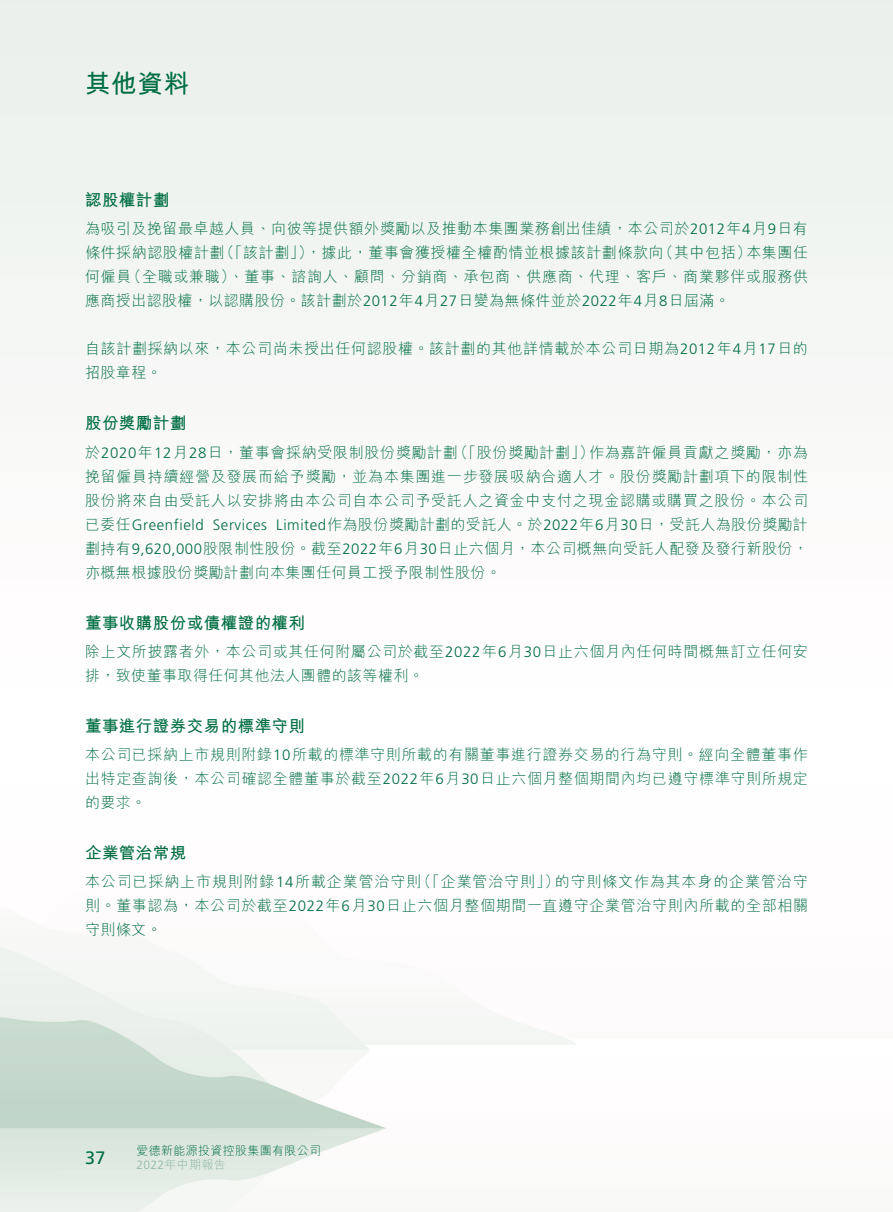
<style>
.page{position:relative;width:893px;height:1212px;background:#fff}
.page>*{position:absolute;margin:0;border:0;box-sizing:border-box;transform-origin:0 0}
.t1{font:700 25.5px "M Hei HK";color:#006e43}
.t2{font:18px "Frutiger LT Std";color:#006e43}
.t3{font:700 16.5px "M Hei HK";letter-spacing:.03em;color:#006e43}
.t4{font:300 15px/24px "M Hei HK";letter-spacing:.045em;color:#006e43}
.t5{font:300 15px "Frutiger LT Std";letter-spacing:.04em;color:#006e43}
.t6{font:300 12px "M Hei HK";letter-spacing:.03em;color:#006e43}
.t7{font:300 12px "M Hei HK";letter-spacing:.03em;color:#8cb59c}
.s1{font-family:"Frutiger LT Std"}
.s2{font-family:"M Hei HK"}
</style>
<div class="page">
<h1 class="t1" style="left:85px;top:65px;width:106px">其他資料</h1>
<p class="t3" style="left:85px;top:188px;width:86px">認股權計劃</p>
<p class="t4" style="left:85px;top:217px;width:724px;text-align:right">為吸引及挽留最卓越人員、向彼等提供額外獎勵以及推動本集團業務創出佳績，本公司於<span class="s1">2012</span>年<span class="s1">4</span>月<span class="s1">9</span>日有本集團任</p>
<p class="t4" style="left:220px;top:241px;width:95px">（「該計劃」）</p>
<p class="t4" style="left:659px;top:241px;width:94px">（其中包括）</p>
<p class="t4" style="left:306px;top:241px;width:359px">，據此，董事會獲授權全權酌情並根據該計劃條款向</p>
<p class="t4" style="left:126px;top:241px;width:683px;text-indent:-41px">條件採納認股權計劃<br>（全職或兼職）、董事、諮詢人、顧問、分銷商、承包商、供應商、代理、客戶、商業夥伴或服務供</p>
<p class="t4" style="left:85px;top:265px;width:646px">何僱員<br>應商授出認股權，以認購股份。該計劃於<span class="s1">2012</span>年<span class="s1">4</span>月<span class="s1">27</span>日變為無條件並於<span class="s1">2022</span>年<span class="s1">4</span>月<span class="s1">8</span>日屆滿。</p>
<p class="t4" style="left:85px;top:337px;width:724px">自該計劃採納以來，本公司尚未授出任何認股權。該計劃的其他詳情載於本公司日期為<span class="s1">2012</span>年<span class="s1">4</span>月<span class="s1">17</span>日的招股章程。</p>
<p class="t3" style="left:85px;top:411px;width:103px">股份獎勵計劃</p>
<p class="t4" style="left:589px;top:440px;width:220px">作為嘉許僱員貢獻之獎勵，亦為</p>
<p class="t4" style="left:453px;top:440px;width:143px">（「股份獎勵計劃」）</p>
<p class="t4" style="left:85px;top:440px;width:374px">於<span class="s1">2020</span>年<span class="s1">12</span>月<span class="s1">28</span>日，董事會採納受限制股份獎勵計劃</p>
<p class="t4" style="left:85px;top:464px;width:725px">挽留僱員持續經營及發展而給予獎勵，並為本集團進一步發展吸納合適人才。股份獎勵計劃項下的限制性</p>
<p class="t4" style="left:85px;top:488px;width:725px">股份將來自由受託人以安排將由本公司自本公司予受託人之資金中支付之現金認購或購買之股份。本公司</p>
<p class="t4" style="left:276px;top:512px;width:533px"><span class="s1">Limited</span>作為股份獎勵計劃的受託人。於<span class="s1">2022</span>年<span class="s1">6</span>月<span class="s1">30</span>日，受託人為股份獎勵計</p>
<p class="t5" style="left:85px;top:516px;width:120px"><span class="s2">已委任</span>Greenfield</p>
<p class="t4" style="left:85px;top:536px;width:724px">劃持有<span class="s1">9,620,000</span>股限制性股份。截至<span class="s1">2022</span>年<span class="s1">6</span>月<span class="s1">30</span>日止六個月，本公司概無向受託人配發及發行新股份，亦概無根據股份獎勵計劃向本集團任何員工授予限制性股份。</p>
<p class="t3" style="left:85px;top:611px;width:222px">董事收購股份或債權證的權利</p>
<p class="t4" style="left:85px;top:639px;width:724px">除上文所披露者外，本公司或其任何附屬公司於截至<span class="s1">2022</span>年<span class="s1">6</span>月<span class="s1">30</span>日止六個月內任何時間概無訂立任何安排，致使董事取得任何其他法人團體的該等權利。</p>
<p class="t3" style="left:85px;top:714px;width:222px">董事進行證券交易的標準守則</p>
<p class="t4" style="left:85px;top:742px;width:724px;text-align:justify">本公司已採納上市規則附錄<span class="s1">10</span>所載的標準守則所載的有關董事進行證券交易的行為守則。經向全體董事作出特定查詢後，本公司確認全體董事於截至<span class="s1">2022</span>年<span class="s1">6</span>月<span class="s1">30</span>日止六個月整個期間內均已遵守標準守則所規定的要求。</p>
<p class="t3" style="left:85px;top:841px;width:103px">企業管治常規</p>
<p class="t4" style="left:555px;top:870px;width:255px">的守則條文作為其本身的企業管治守</p>
<p class="t5" style="left:213px;top:516px;width:56px">Services</p>
<p class="t4" style="left:417px;top:870px;width:144px">（「企業管治守則」）</p>
<p class="t4" style="left:85px;top:870px;width:724px">本公司已採納上市規則附錄<span class="s1">14</span>所載企業管治守則<br>則。董事認為，本公司於截至<span class="s1">2022</span>年<span class="s1">6</span>月<span class="s1">30</span>日止六個月整個期間一直遵守企業管治守則內所載的全部相關守則條文。</p>
<p class="t6" style="left:137px;top:1145px;width:186px">愛德新能源投資控股集團有限公司</p>
<p class="t2" style="left:85px;top:1147px;width:22px">37</p>
<p class="t7" style="left:137px;top:1158px;width:91px"><span class="s1">2022</span>年中期報告</p>
</div>
